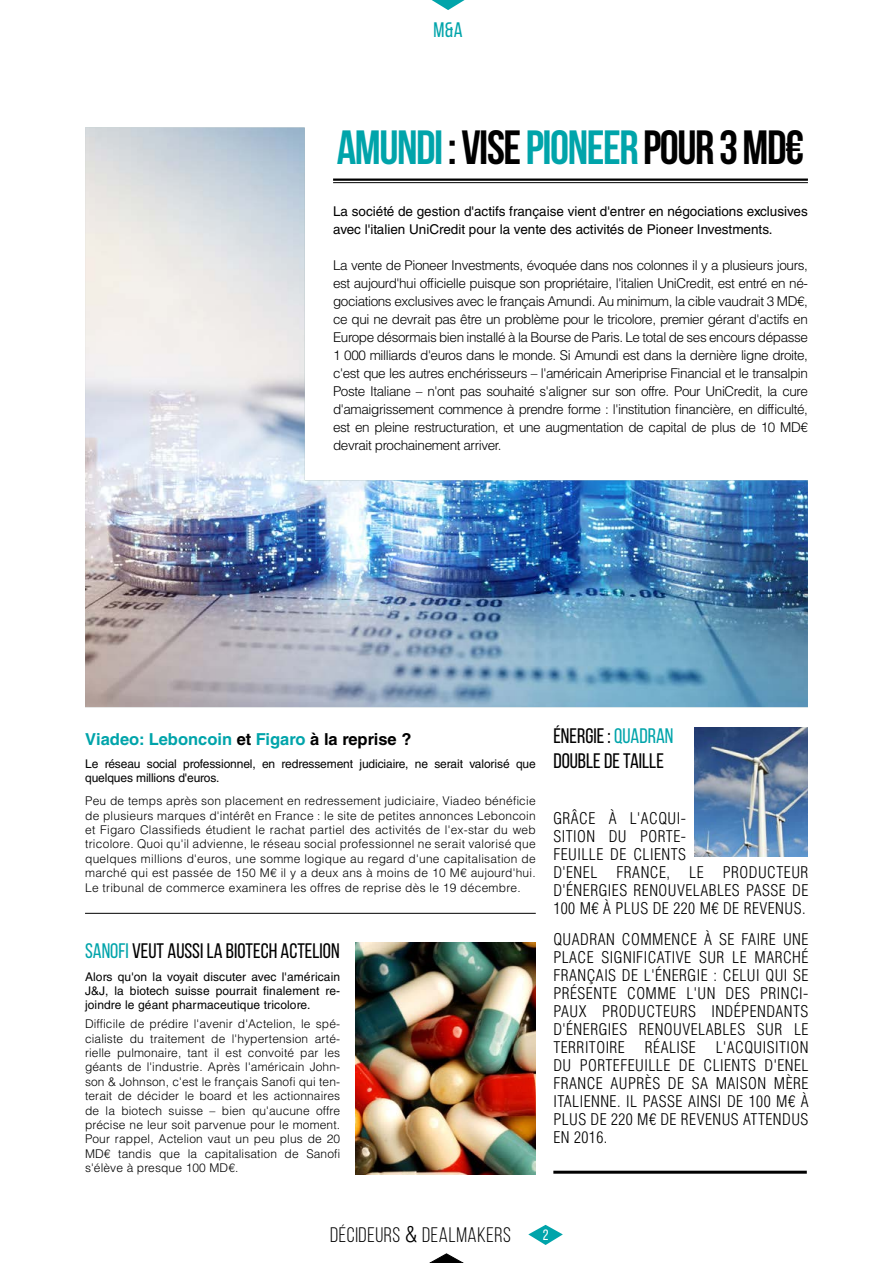
<style>
.page{position:relative;width:893px;height:1263px;background:#fff}
.page>*{position:absolute;margin:0;border:0;box-sizing:border-box;transform-origin:0 0}
.t1{font:700 48px "Bebas Neue";letter-spacing:-.03em;color:#00a4aa}
.t2{font:21px/25.2px "Bebas Neue";color:#000}
.t3{font:21px "Bebas Neue";letter-spacing:.03em;color:#000}
.t4{font:21px "Bebas Neue";color:#00a4aa}
.t5{font:700 16.5px "Helvetica LT Std";color:#00a4aa}
.t6{font:300 condensed 15.75px/18px "Helvetica LT Std";letter-spacing:.03em;color:#000;text-align:justify}
.t7{font:15px "Bebas Neue";color:#fff}
.t8{font:300 13.5px/18px "Helvetica LT Std";letter-spacing:-.03em;color:#000;text-align:justify}
.t9{font:13.5px/18px "Helvetica LT Std";color:#000}
.t10{font:300 12px/14.4px "Helvetica LT Std";letter-spacing:.01em;color:#000;text-align:justify}
.t11{font:12px/14.4px "Helvetica LT Std";letter-spacing:-.01em;color:#000;text-align:justify}
.s1{color:#000}
.s2{color:#00a4aa}
.s3{font-family:"Helvetica LT Std";font-weight:300;font-stretch:condensed}
</style>
<div class="page">
<svg style="left:528px;top:1225px;width:35px;height:20px"></svg>
<svg style="left:429px;top:1253px;width:35px;height:10px"></svg>
<svg style="left:432px;top:0;width:33px;height:10px"></svg>
<hr style="left:553px;top:1171px;width:254px;height:3px;background:#000">
<img style="left:356px;top:942px;width:180px;height:232px">
<hr style="left:85px;top:913px;width:451px;height:1px;background:#000">
<img style="left:694px;top:727px;width:114px;height:129px">
<img style="left:85px;top:128px;width:723px;height:579px">
<h2 class="t4" style="left:433px;top:18px;width:31px">M&amp;A</h2>
<h1 class="t1" style="left:337px;top:121px;width:469px">AMUNDI <span class="s1">: VISE</span> PIONEER <span class="s1">POUR 3 MD€</span></h1>
<p class="t9" style="left:333px;top:202px;width:476px">La société de gestion d'actifs française vient d'entrer en négociations exclusives avec l'italien UniCredit pour la vente des activités de Pioneer Investments.</p>
<p class="t8" style="left:333px;top:256px;width:476px">La vente de Pioneer Investments, évoquée dans nos colonnes il y a plusieurs jours, est aujourd'hui officielle puisque son propriétaire, l'italien UniCredit, est entré en né&shy;gociations exclusives avec le français Amundi. Au minimum, la cible vaudrait 3 MD€, ce qui ne devrait pas être un problème pour le tricolore, premier gérant d'actifs en Europe désormais bien installé à la Bourse de Paris. Le total de ses encours dépasse 1 000 milliards d'euros dans le monde. Si Amundi est dans la dernière ligne droite, c'est que les autres enchérisseurs – l'américain Ameriprise Financial et le transalpin Poste Italiane – n'ont pas souhaité s'aligner sur son offre. Pour UniCredit, la cure d'amaigrissement commence à prendre forme : l'institution financière, en difficulté, est en pleine restructuration, et une augmentation de capital de plus de 10 MD€ devrait prochainement arriver.</p>
<h3 class="t5" style="left:85px;top:729px;width:328px">Viadeo: Leboncoin <span class="s1">et</span> Figaro <span class="s1">à la reprise ?</span></h3>
<p class="t11" style="left:85px;top:756px;width:452px">Le réseau social professionnel, en redressement judiciaire, ne serait valorisé que quelques millions d'euros.</p>
<p class="t10" style="left:85px;top:794px;width:452px">Peu de temps après son placement en redressement judiciaire, Viadeo bénéficie de plusieurs marques d'intérêt en France : le site de petites annonces Leboncoin et Figaro Classifieds étudient le rachat partiel des activités de l'ex-star du web tricolore. Quoi qu'il advienne, le réseau social professionnel ne serait valorisé que quelques millions d'euros, une somme logique au regard d'une capitalisation de marché qui est passée de 150 M€ il y a deux ans à moins de 10 M€ aujourd'hui.<br>Le tribunal de commerce examinera les offres de reprise dès le 19 décembre.</p>
<h2 class="t2" style="left:85px;top:938px;width:256px"><span class="s2">SANOFI</span> VEUT AUSSI LA BIOTECH ACTELION</h2>
<p class="t11" style="left:85px;top:969px;width:257px">Alors qu'on la voyait discuter avec l'américain J&amp;J, la biotech suisse pourrait finalement re&shy;joindre le géant pharmaceutique tricolore.</p>
<p class="t10" style="left:85px;top:1016px;width:257px">Difficile de prédire l'avenir d'Actelion, le spé&shy;cialiste du traitement de l'hypertension arté&shy;rielle pulmonaire, tant il est convoité par les géants de l'industrie. Après l'américain John&shy;son &amp; Johnson, c'est le français Sanofi qui ten&shy;terait de décider le board et les actionnaires de la biotech suisse – bien qu'aucune offre précise ne leur soit parvenue pour le moment.<br>Pour rappel, Actelion vaut un peu plus de 20<br>MD€ tandis que la capitalisation de Sanofi s'élève à presque 100 MD€.</p>
<h2 class="t2" style="left:553px;top:723px;width:122px">ÉNERGIE : <span class="s2">QUADRAN<br></span>DOUBLE DE TAILLE</h2>
<h3 class="t6" style="left:553px;top:809px;width:257px;text-align:left">GRÂCE À L'ACQUI-<br>SITION DU PORTE-<br>FEUILLE DE CLIENTS<br>D'ENEL FRANCE, LE PRODUCTEUR<br>D'ÉNERGIES RENOUVELABLES PASSE DE<br>100 M€ À PLUS DE 220 M€ DE REVENUS.</h3>
<h3 class="t6" style="left:553px;top:930px;width:257px">QUADRAN COMMENCE À SE FAIRE UNE PLACE SIGNIFICATIVE SUR LE MARCHÉ FRANÇAIS DE L'ÉNERGIE : CELUI QUI SE PRÉSENTE COMME L'UN DES PRINCI-PAUX PRODUCTEURS INDÉPENDANTS D'ÉNERGIES RENOUVELABLES SUR LE TERRITOIRE</h3>
<h3 class="t6" style="left:645px;top:1038px;width:52px">RÉALISE</h3>
<h3 class="t6" style="left:553px;top:1038px;width:257px;text-indent:162px">L'ACQUISITION DU PORTEFEUILLE DE CLIENTS D'ENEL FRANCE AUPRÈS DE SA MAISON MÈRE ITALIENNE. IL PASSE AINSI DE 100 M€ À PLUS DE 220 M€ DE REVENUS ATTENDUS EN 2016.</h3>
<h2 class="t3" style="left:330px;top:1224px;width:182px">DÉCIDEURS <span class="s3">&amp;</span> DEALMAKERS</h2>
<p class="t7" style="left:543px;top:1227px;width:7px">2</p>
</div>
